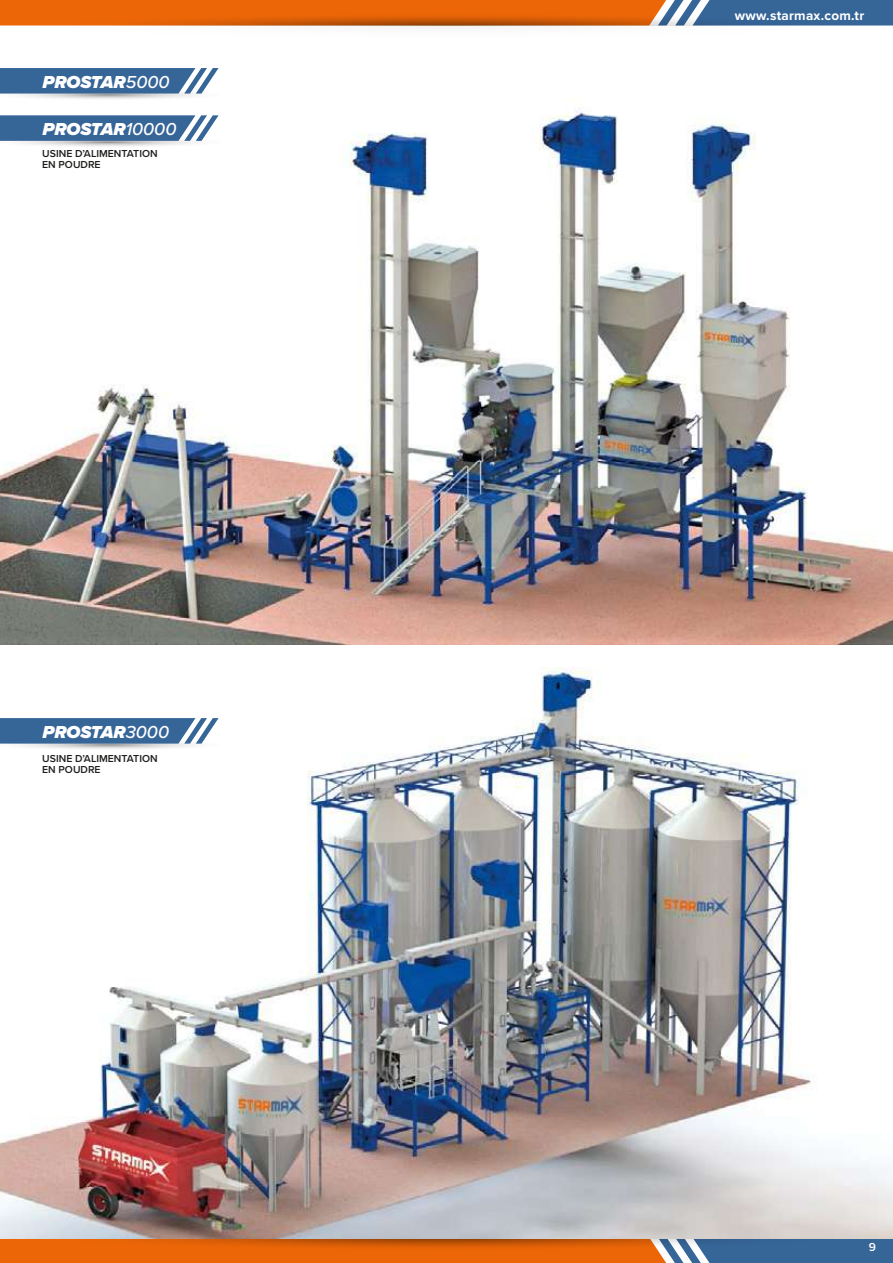
<style>
.page{position:relative;width:893px;height:1263px;background:#fff}
.page>*{position:absolute;margin:0;border:0;box-sizing:border-box;transform-origin:0 0}
.t1{font:italic 900 18px "Proxima Nova";color:#fff}
.t2{font:700 13.5px "Proxima Nova";letter-spacing:.02em;color:#fff}
.t3{font:600 12px "Proxima Nova";color:#fff}
.t4{font:600 10.5px/10.5px "Proxima Nova";color:#1d1d1b}
.s1{font-weight:500}
</style>
<div class="page">
<svg style="left:0;top:1238px;width:893px;height:25px;background:#bb6a35"></svg>
<svg style="left:0;top:0;width:893px;height:26px;background:#bc6933"></svg>
<img style="left:0;top:668px;width:893px;height:570px">
<img style="left:1px;top:107px;width:892px;height:537px">
<img style="left:0;top:155px;width:1px;height:489px">
<svg style="left:0;top:68px;width:219px;height:31px;background:#6487ad"></svg>
<svg style="left:0;top:115px;width:221px;height:33px"></svg>
<svg style="left:0;top:718px;width:221px;height:33px"></svg>
<h1 class="t1" style="left:43px;top:68px;width:129px">PROSTAR<span class="s1">5000</span></h1>
<h1 class="t1" style="left:43px;top:116px;width:135px">PROSTAR<span class="s1">10000</span></h1>
<p class="t4" style="left:42px;top:148px;width:117px">USINE D’ALIMENTATION<br>EN POUDRE</p>
<h1 class="t1" style="left:43px;top:718px;width:128px">PROSTAR<span class="s1">3000</span></h1>
<p class="t4" style="left:42px;top:753px;width:117px">USINE D’ALIMENTATION<br>EN POUDRE</p>
<p class="t2" style="left:735px;top:8px;width:131px">www.starmax.com.tr</p>
<p class="t3" style="left:869px;top:1238px;width:9px">9</p>
</div>
